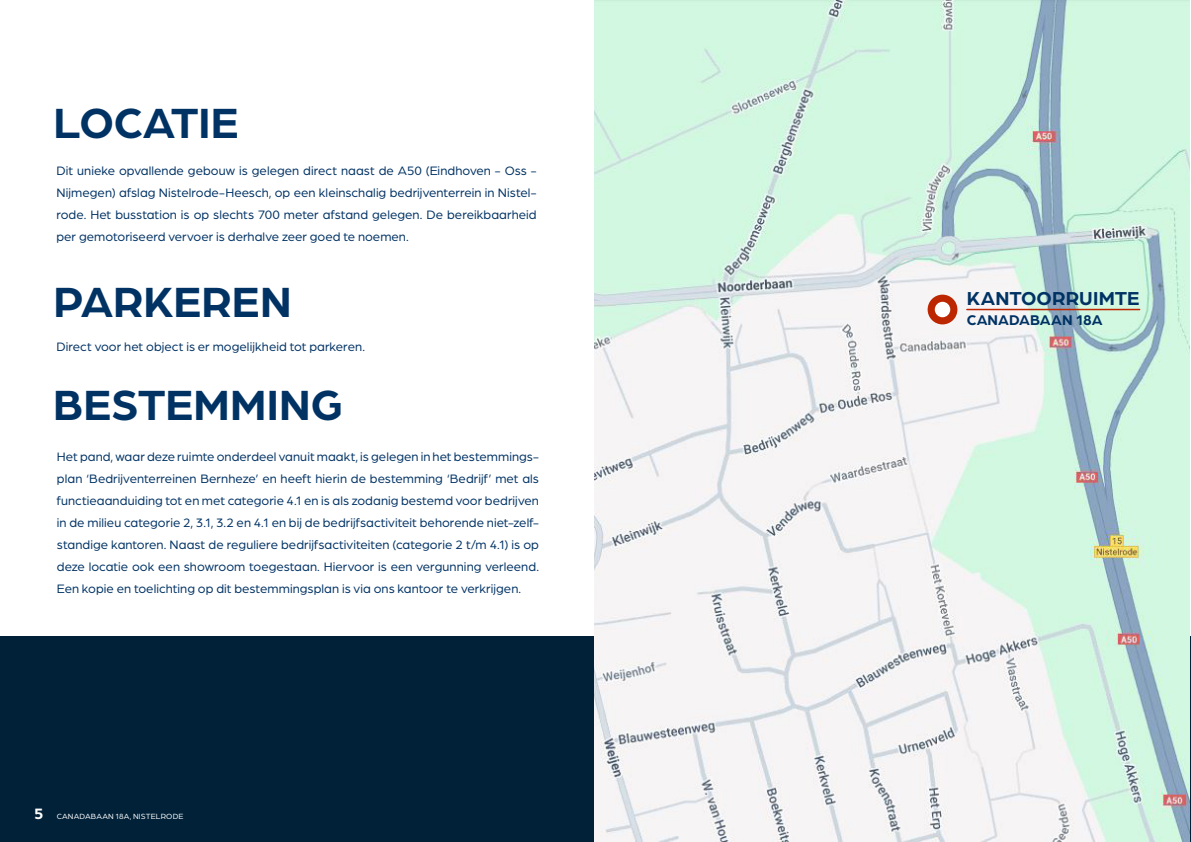
<style>
.page{position:relative;width:1191px;height:842px;background:#fff}
.page>*{position:absolute;margin:0;border:0;box-sizing:border-box;transform-origin:0 0}
.Koppen_groot_blauw{font:700 45px "Arboria";color:#003264}
.t1{font:700 20px "Arboria";letter-spacing:.005em;color:#003264}
.t2{font:700 15px "Arboria";letter-spacing:.005em;color:#003264}
.Broodtekst_blauw{font:13px/22px "Arboria";color:#003264;text-align:justify}
.t3{font:8px "Arboria";letter-spacing:.02em;color:#fff}
.s1{font-weight:700;font-size:16px}
</style>
<div class="page">
<div style="left:0;top:637px;width:1191px;height:205px;background:#002138"></div>
<img style="left:594px;top:0;width:596px;height:841px">
<hr style="left:967px;top:309px;width:172px;height:1px;background:#bc2701">
<div style="left:927px;top:295px;width:30px;height:29px;background:#bc2701;border-radius:50%"></div>
<div style="left:934px;top:302px;width:16px;height:15px;background:#fff;border-radius:50%"></div>
<p class="Koppen_groot_blauw" style="left:54px;top:92px;width:186px">LOCATIE</p>
<p class="Broodtekst_blauw" style="left:56px;top:159px;width:482px">Dit unieke opvallende gebouw is gelegen direct naast de A50 (Eindhoven - Oss - Nijmegen) afslag Nistelrode-Heesch, op een kleinschalig bedrijventerrein in Nistel&shy;rode. Het busstation is op slechts 700 meter afstand gelegen. De bereikbaarheid per gemotoriseerd vervoer is derhalve zeer goed te noemen.</p>
<p class="Koppen_groot_blauw" style="left:54px;top:271px;width:239px">PARKEREN</p>
<p class="Broodtekst_blauw" style="left:56px;top:335px;width:310px">Direct voor het object is er mogelijkheid tot parkeren.</p>
<p class="Koppen_groot_blauw" style="left:53px;top:374px;width:291px">BESTEMMING</p>
<p class="Broodtekst_blauw" style="left:57px;top:445px;width:483px">Het pand, waar deze ruimte onderdeel vanuit maakt, is gelegen in het bestemmings&shy;plan ‘Bedrijventerreinen Bernheze’ en heeft hierin de bestemming ‘Bedrijf’ met als functieaanduiding tot en met categorie 4.1 en is als zodanig bestemd voor bedrijven in de milieu categorie 2, 3.1, 3.2 en 4.1 en bij de bedrijfsactiviteit behorende niet-zelf&shy;standige kantoren. Naast de reguliere bedrijfsactiviteiten (categorie 2 t/m 4.1) is op deze locatie ook een showroom toegestaan. Hiervoor is een vergunning verleend.<br>Een kopie en toelichting op dit bestemmingsplan is via ons kantoor te verkrijgen.</p>
<p class="t3" style="left:34px;top:811px;width:151px"><span class="s1">5</span> CANADABAAN 18A, NISTELRODE</p>
<p class="t1" style="left:967px;top:284px;width:174px">KANTOORRUIMTE</p>
<p class="t2" style="left:967px;top:309px;width:137px">CANADABAAN 18A</p>
</div>
